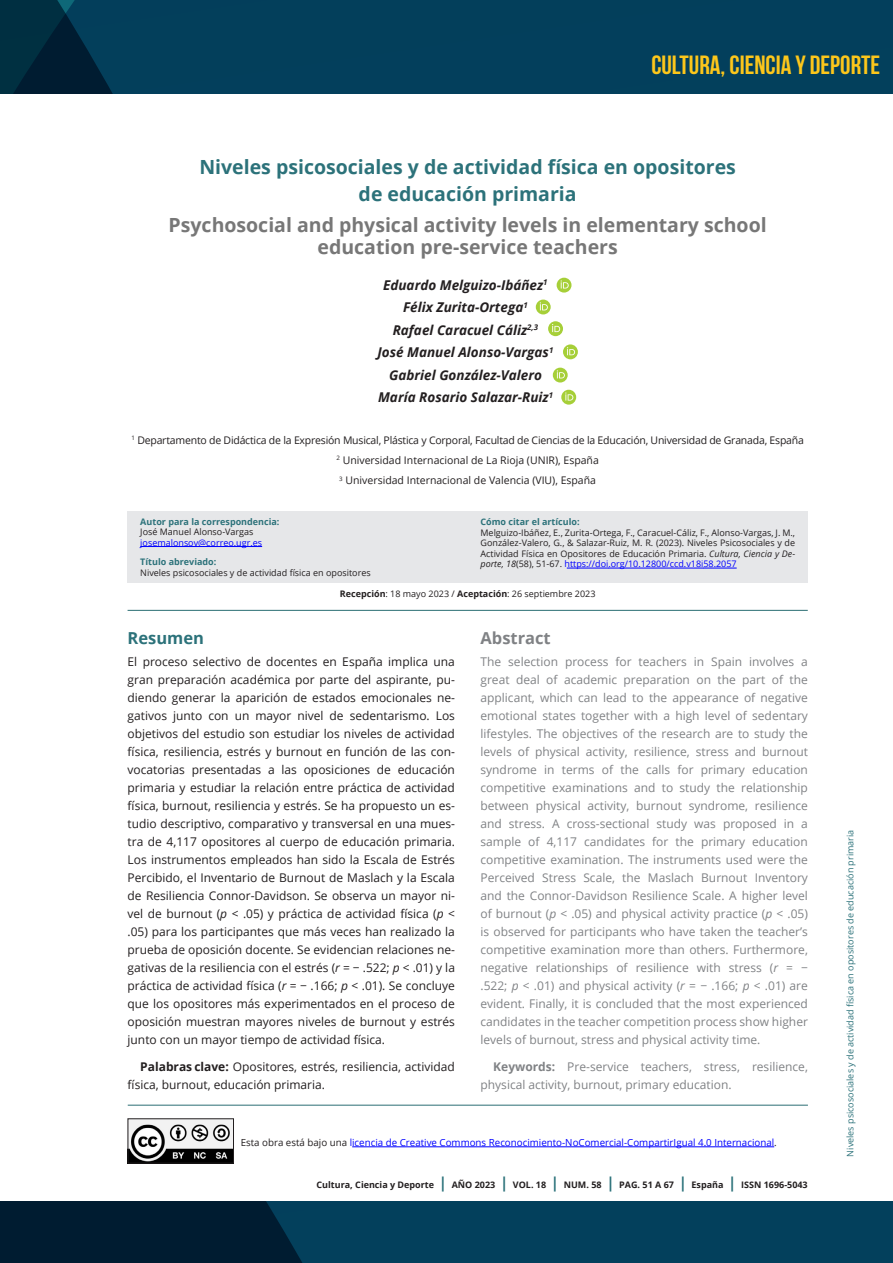
<style>
.page{position:relative;width:893px;height:1263px;background:#fff}
.page>*{position:absolute;margin:0;border:0;box-sizing:border-box;transform-origin:0 0}
.t1{font:700 26.25px "Bebas Neue";color:#fdc71b}
.TITULO_ARTICULO_gris{font:700 19.5px/22.5px "Open Sans";color:#777;text-align:center}
.TITULO_ARTICULO_gris-2{font:700 19.5px/27px "Open Sans";color:#2c727a;text-align:center}
.Cuerpo_de_texto_P{font:700 16.5px "Open Sans";color:#808285}
.Cuerpo_de_texto_P-2{font:700 16.5px "Open Sans";color:#2c727a}
.autores{font:italic 700 13.5px/22.5px "Open Sans";color:#231f20;text-align:center}
.Cuerpo_de_texto_P-3{font:12px/18px "Open Sans";color:#231f20;text-align:justify}
.Cuerpo_de_texto_P-4{font:12px/18px "Open Sans";color:#808285;text-align:justify}
.Filiacion{font:10.5px "Open Sans";letter-spacing:-.02em;color:#231f20}
.Filiacion-2{font:10.5px/20.2px "Open Sans";color:#231f20;text-align:center}
.Filiacion-3{font:9.75px "Open Sans";color:#00f}
.portada_regular{font:9px/10.5px "Open Sans";color:#231f20}
.maestras{font:700 9px "Open Sans";color:#231f20}
.portada_regular-2{font:700 9px/10.5px "Open Sans";color:#2c727a}
.maestras-2{font:9px "Open Sans";color:#2c727a}
.Filiacion-4{font:6.15px "Open Sans";color:#231f20}
.s1{font-weight:400;color:#231f20}
.s2{font-weight:400;color:#00f}
.s3{font-weight:700;color:#2c727a}
.s4{font-weight:700}
.s5{font-style:italic}
.s6{color:#00f}
.s7{color:#231f20}
.s8{font-size:15px;color:#2c727a}
</style>
<div class="page">
<svg style="left:0;top:1201px;width:893px;height:62px;background:#02344e"></svg>
<div style="left:128px;top:511px;width:680px;height:72px;background:#e6e7e9"></div>
<hr style="left:140px;top:546px;width:122px;height:1px;background:#00f">
<hr style="left:128px;top:610px;width:680px;height:1px;background:#2a6e73">
<hr style="left:128px;top:1105px;width:680px;height:1px;background:#2a6e73">
<hr style="left:567px;top:568px;width:170px;height:1px;background:#00f">
<svg style="left:0;top:0;width:893px;height:94px;background:#023c58"></svg>
<hr style="left:352px;top:1146px;width:422px;height:1px;background:#00f">
<img style="left:130px;top:1120px;width:102px;height:41px">
<div style="left:128px;top:1118px;width:106px;height:45px;border:1px solid #231f20"></div>
<svg style="left:557px;top:278px;width:14px;height:15px"></svg>
<svg style="left:561px;top:280px;width:8px;height:8px"></svg>
<svg style="left:536px;top:300px;width:15px;height:14px"></svg>
<svg style="left:540px;top:302px;width:8px;height:8px"></svg>
<svg style="left:548px;top:321px;width:15px;height:15px"></svg>
<svg style="left:552px;top:324px;width:8px;height:8px"></svg>
<svg style="left:563px;top:344px;width:15px;height:15px"></svg>
<svg style="left:567px;top:347px;width:8px;height:8px"></svg>
<svg style="left:553px;top:368px;width:15px;height:14px"></svg>
<svg style="left:557px;top:370px;width:8px;height:8px"></svg>
<svg style="left:561px;top:390px;width:15px;height:15px"></svg>
<svg style="left:565px;top:392px;width:8px;height:9px"></svg>
<p class="t1" style="left:651px;top:50px;width:230px">CULTURA, CIENCIA Y DEPORTE</p>
<p class="TITULO_ARTICULO_gris-2" style="left:199px;top:153px;width:538px">Niveles psicosociales y de actividad física en opositores de educación primaria</p>
<p class="TITULO_ARTICULO_gris" style="left:169px;top:213px;width:600px">Psychosocial and physical activity levels in elementary school education pre-service teachers</p>
<p class="autores" style="left:377px;top:273px;width:177px">Eduardo Melguizo-Ibáñez<sup>1<br></sup>Félix Zurita-Ortega<sup>1<br></sup>Rafael Caracuel Cáliz<sup>2,3<br></sup>José Manuel Alonso-Vargas<sup>1<br></sup>Gabriel González-Valero<br>María Rosario Salazar-Ruiz<sup>1</sup></p>
<p class="Filiacion" style="left:131px;top:433px;width:674px"><sup>1</sup> Departamento de Didáctica de la Expresión Musical, Plástica y Corporal, Facultad de Ciencias de la Educación, Universidad de Granada, España</p>
<p class="Filiacion-4" style="left:336px;top:454px;width:5px">2</p>
<p class="Filiacion-2" style="left:339px;top:450px;width:261px">Universidad Internacional de La Rioja (UNIR), España<br><sup>3</sup> Universidad Internacional de Valencia (VIU), España</p>
<p class="portada_regular-2" style="left:140px;top:516px;width:141px">Autor para la correspondencia:<br><span class="s1">José Manuel Alonso-Vargas </span><span class="s2">josemalonsov@correo.ugr.es</span></p>
<p class="portada_regular" style="left:140px;top:557px;width:232px"><span class="s3">Título abreviado:<br></span>Niveles psicosociales y de actividad física en opositores</p>
<p class="portada_regular" style="left:340px;top:588px;width:257px"><span class="s4">Recepción</span>: 18 mayo 2023 / <span class="s4">Aceptación</span>: 26 septiembre 2023</p>
<p class="portada_regular" style="left:480px;top:517px;width:316px"><span class="s3">Cómo citar el artículo:<br></span>Melguizo-Ibáñez, E., Zurita-Ortega, F., Caracuel-Cáliz, F., Alonso-Vargas, J. M., González-Valero, G., &amp; Salazar-Ruiz, M. R. (2023). Niveles Psicosociales y de Actividad Física en Opositores de Educación Primaria. <span class="s5">Cultura, Ciencia y De&shy;porte, 18</span>(58), 51-67. <span class="s6">https://doi.org/10.12800/ccd.v18i58.2057</span></p>
<p class="Cuerpo_de_texto_P-2" style="left:128px;top:626px;width:78px">Resumen</p>
<p class="Cuerpo_de_texto_P-3" style="left:128px;top:653px;width:329px">El proceso selectivo de docentes en España implica una gran preparación académica por parte del aspirante, pu&shy;diendo generar la aparición de estados emocionales ne&shy;gativos junto con un mayor nivel de sedentarismo. Los objetivos del estudio son estudiar los niveles de actividad física, resiliencia, estrés y burnout en función de las con&shy;vocatorias presentadas a las oposiciones de educación primaria y estudiar la relación entre práctica de actividad física, burnout, resiliencia y estrés. Se ha propuesto un es&shy;tudio descriptivo, comparativo y transversal en una mues&shy;tra de 4,117 opositores al cuerpo de educación primaria.<br>Los instrumentos empleados han sido la Escala de Estrés Percibido, el Inventario de Burnout de Maslach y la Escala de Resiliencia Connor-Davidson. Se observa un mayor ni&shy;vel de burnout (<span class="s5">p</span> &lt; .05) y práctica de actividad física (<span class="s5">p</span> &lt; .05) para los participantes que más veces han realizado la prueba de oposición docente. Se evidencian relaciones ne&shy;gativas de la resiliencia con el estrés (<span class="s5">r</span> = − .522; <span class="s5">p</span> &lt; .01) y la práctica de actividad física (<span class="s5">r</span> = − .166; <span class="s5">p</span> &lt; .01). Se concluye que los opositores más experimentados en el proceso de oposición muestran mayores niveles de burnout y estrés junto con un mayor tiempo de actividad física.</p>
<p class="Cuerpo_de_texto_P-3" style="left:128px;top:1057px;width:329px;text-indent:13px"><span class="s4">Palabras clave:</span> Opositores, estrés, resiliencia, actividad física, burnout, educación primaria.</p>
<p class="Cuerpo_de_texto_P" style="left:480px;top:626px;width:72px">Abstract</p>
<p class="Cuerpo_de_texto_P-4" style="left:480px;top:653px;width:329px">The selection process for teachers in Spain involves a great deal of academic preparation on the part of the applicant, which can lead to the appearance of negative emotional states together with a high level of sedentary lifestyles. The objectives of the research are to study the levels of physical activity, resilience, stress and burnout syndrome in terms of the calls for primary education competitive examinations and to study the relationship between physical activity, burnout syndrome, resilience and stress. A cross-sectional study was proposed in a sample of 4,117 candidates for the primary education competitive examination. The instruments used were the Perceived Stress Scale, the Maslach Burnout Inventory and the Connor-Davidson Resilience Scale. A higher level of burnout (<span class="s5">p</span> &lt; .05) and physical activity practice (<span class="s5">p</span> &lt; .05) is observed for participants who have taken the teacher’s competitive examination more than others. Furthermore, negative relationships of resilience with stress (<span class="s5">r</span> = − .522; <span class="s5">p</span> &lt; .01) and physical activity (<span class="s5">r</span> = − .166; <span class="s5">p</span> &lt; .01) are evident. Finally, it is concluded that the most experienced candidates in the teacher competition process show higher levels of burnout, stress and physical activity time.</p>
<p class="Cuerpo_de_texto_P-4" style="left:480px;top:1057px;width:329px;text-indent:13px"><span class="s4">Keywords:</span> Pre-service teachers, stress, resilience, physical activity, burnout, primary education.</p>
<p class="Filiacion-3" style="left:241px;top:1136px;width:538px"><span class="s7">Esta obra está bajo una</span> licencia de Creative Commons Reconocimiento-NoComercial-CompartirIgual 4.0 Internacional<span class="s7">.</span></p>
<p class="maestras" style="left:317px;top:1179px;width:493px">Cultura, Ciencia y Deporte <span class="s8">|</span> AÑO 2023 <span class="s8">|</span> VOL. 18 <span class="s8">|</span> NUM. 58 <span class="s8">|</span> PAG. 51 A 67 <span class="s8">|</span> España <span class="s8">|</span> ISSN 1696-5043</p>
<p class="maestras-2" style="left:844px;top:1156px;width:328px;rotate:-90deg">Niveles psicosociales y de actividad física en opositores de educación primaria</p>
</div>
